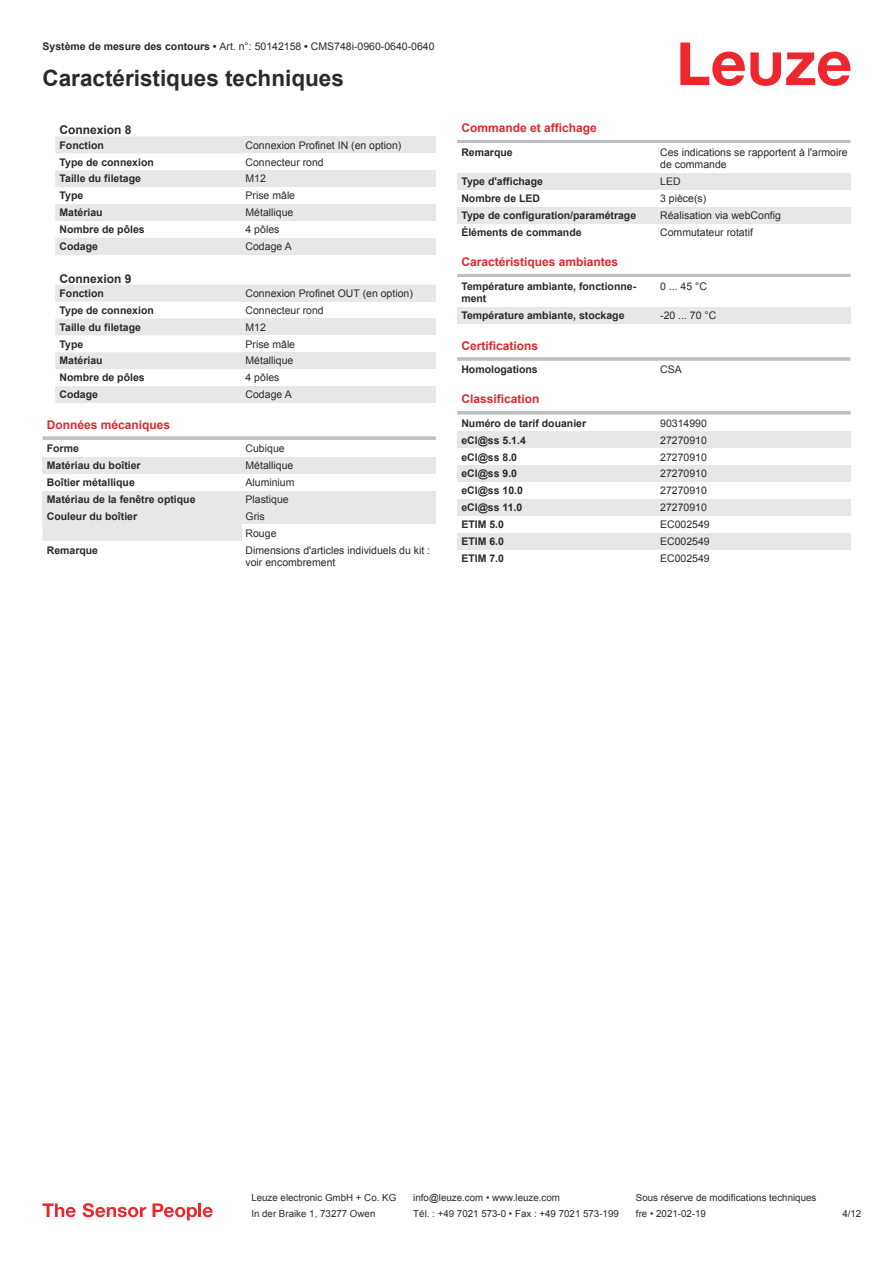
<style>
.page{position:relative;width:893px;height:1263px;background:#fff}
.page>*{position:absolute;margin:0;border:0;box-sizing:border-box;transform-origin:0 0}
.t1{font:700 22.5px "Arial";color:#2b292a}
.t2{font:700 12px "Arial";color:#db2a30}
.t3{font:700 12px "Arial";color:#2b292a}
.t4{font:10.5px/12.6px "Arial";color:#2b292a}
.t5{font:700 10.5px/12.6px "Arial";color:#2b292a}
.t6{font:9.75px "Arial";color:#2b292a}
.s1{font-weight:700}
</style>
<div class="page">
<svg style="left:680px;top:43px;width:170px;height:43px"></svg>
<svg style="left:43px;top:136px;width:199px;height:405px"></svg>
<div style="left:242px;top:136px;width:194px;height:17px;background:#e6e7e9"></div>
<div style="left:242px;top:170px;width:194px;height:17px;background:#e6e7e9"></div>
<div style="left:242px;top:204px;width:194px;height:17px;background:#e6e7e9"></div>
<div style="left:242px;top:238px;width:194px;height:17px;background:#e6e7e9"></div>
<div style="left:242px;top:285px;width:194px;height:17px;background:#e6e7e9"></div>
<div style="left:242px;top:318px;width:194px;height:17px;background:#e6e7e9"></div>
<div style="left:242px;top:352px;width:194px;height:17px;background:#e6e7e9"></div>
<div style="left:242px;top:386px;width:194px;height:17px;background:#e6e7e9"></div>
<div style="left:43px;top:420px;width:393px;height:18px;background:#fff"></div>
<svg style="left:43px;top:436px;width:393px;height:4px;fill:#c3c5c7"></svg>
<div style="left:43px;top:440px;width:199px;height:17px;background:#fff"></div>
<div style="left:43px;top:457px;width:199px;height:17px;background:#e6e7e9"></div>
<div style="left:242px;top:457px;width:194px;height:17px;background:#e6e7e9"></div>
<div style="left:43px;top:474px;width:199px;height:17px;background:#fff"></div>
<div style="left:43px;top:491px;width:199px;height:16px;background:#e6e7e9"></div>
<div style="left:242px;top:491px;width:194px;height:16px;background:#e6e7e9"></div>
<div style="left:43px;top:507px;width:199px;height:17px;background:#e6e7e9"></div>
<div style="left:242px;top:507px;width:194px;height:17px;background:#e6e7e9"></div>
<hr style="left:457px;top:140px;width:393px;height:3px;background:#bdbfc1">
<div style="left:457px;top:173px;width:200px;height:17px;background:#e6e7e9"></div>
<div style="left:657px;top:173px;width:193px;height:17px;background:#e6e7e9"></div>
<div style="left:457px;top:207px;width:200px;height:17px;background:#e6e7e9"></div>
<div style="left:657px;top:207px;width:193px;height:17px;background:#e6e7e9"></div>
<hr style="left:457px;top:274px;width:393px;height:3px;background:#bdbfc1">
<div style="left:457px;top:307px;width:200px;height:17px;background:#e6e7e9"></div>
<div style="left:657px;top:307px;width:193px;height:17px;background:#e6e7e9"></div>
<hr style="left:457px;top:357px;width:393px;height:4px;background:#c6c8ca">
<hr style="left:457px;top:411px;width:393px;height:3px;background:#bdbfc1">
<div style="left:457px;top:431px;width:200px;height:17px;background:#e6e7e9"></div>
<div style="left:657px;top:431px;width:193px;height:17px;background:#e6e7e9"></div>
<div style="left:457px;top:465px;width:200px;height:17px;background:#e6e7e9"></div>
<div style="left:657px;top:465px;width:193px;height:17px;background:#e6e7e9"></div>
<div style="left:457px;top:499px;width:200px;height:17px;background:#e6e7e9"></div>
<div style="left:657px;top:499px;width:193px;height:17px;background:#e6e7e9"></div>
<div style="left:457px;top:533px;width:200px;height:17px;background:#e6e7e9"></div>
<div style="left:657px;top:533px;width:193px;height:17px;background:#e6e7e9"></div>
<svg style="left:43px;top:1203px;width:33px;height:14px"></svg>
<svg style="left:83px;top:1203px;width:63px;height:14px"></svg>
<svg style="left:153px;top:1203px;width:44px;height:17px"></svg>
<hr style="left:198px;top:1203px;width:3px;height:14px;background:#ed272d">
<svg style="left:203px;top:1207px;width:10px;height:10px"></svg>
<p class="t4" style="left:43px;top:41px;width:394px"><span class="s1">Système de mesure des contours •</span> Art. n°: 50142158 <span class="s1">•</span> CMS748i-0960-0640-0640</p>
<h1 class="t1" style="left:43px;top:70px;width:303px">Caractéristiques techniques</h1>
<p class="t3" style="left:60px;top:126px;width:74px">Connexion 8</p>
<p class="t5" style="left:60px;top:140px;width:46px">Fonction</p>
<p class="t4" style="left:246px;top:140px;width:157px">Connexion Profinet IN (en option)</p>
<p class="t5" style="left:60px;top:157px;width:96px">Type de connexion</p>
<p class="t4" style="left:246px;top:156px;width:80px">Connecteur rond</p>
<p class="t5" style="left:60px;top:173px;width:83px">Taille du filetage</p>
<p class="t4" style="left:246px;top:173px;width:22px">M12</p>
<p class="t5" style="left:60px;top:190px;width:25px">Type</p>
<p class="t4" style="left:246px;top:190px;width:51px">Prise mâle</p>
<p class="t5" style="left:60px;top:207px;width:45px">Matériau</p>
<p class="t4" style="left:246px;top:207px;width:49px">Métallique</p>
<p class="t5" style="left:60px;top:224px;width:87px">Nombre de pôles</p>
<p class="t4" style="left:246px;top:224px;width:35px">4 pôles</p>
<p class="t5" style="left:60px;top:241px;width:40px">Codage</p>
<p class="t4" style="left:246px;top:241px;width:48px">Codage A</p>
<p class="t3" style="left:60px;top:274px;width:74px">Connexion 9</p>
<p class="t5" style="left:60px;top:288px;width:46px">Fonction</p>
<p class="t4" style="left:246px;top:288px;width:169px">Connexion Profinet OUT (en option)</p>
<p class="t5" style="left:60px;top:305px;width:96px">Type de connexion</p>
<p class="t4" style="left:246px;top:305px;width:80px">Connecteur rond</p>
<p class="t5" style="left:60px;top:322px;width:83px">Taille du filetage</p>
<p class="t4" style="left:246px;top:322px;width:22px">M12</p>
<p class="t5" style="left:60px;top:339px;width:25px">Type</p>
<p class="t4" style="left:246px;top:339px;width:51px">Prise mâle</p>
<p class="t5" style="left:60px;top:355px;width:45px">Matériau</p>
<p class="t4" style="left:246px;top:355px;width:49px">Métallique</p>
<p class="t5" style="left:60px;top:372px;width:87px">Nombre de pôles</p>
<p class="t4" style="left:246px;top:372px;width:35px">4 pôles</p>
<p class="t5" style="left:60px;top:389px;width:40px">Codage</p>
<p class="t4" style="left:246px;top:389px;width:48px">Codage A</p>
<p class="t2" style="left:47px;top:420px;width:125px">Données mécaniques</p>
<p class="t5" style="left:47px;top:443px;width:34px">Forme</p>
<p class="t4" style="left:246px;top:443px;width:41px">Cubique</p>
<p class="t5" style="left:47px;top:460px;width:95px">Matériau du boîtier</p>
<p class="t4" style="left:246px;top:460px;width:49px">Métallique</p>
<p class="t5" style="left:47px;top:477px;width:90px">Boîtier métallique</p>
<p class="t4" style="left:246px;top:477px;width:51px">Aluminium</p>
<p class="t5" style="left:47px;top:494px;width:150px">Matériau de la fenêtre optique</p>
<p class="t4" style="left:246px;top:494px;width:45px">Plastique</p>
<p class="t5" style="left:47px;top:511px;width:92px">Couleur du boîtier</p>
<p class="t4" style="left:246px;top:508px;width:32px;line-height:17px">Gris<br>Rouge</p>
<p class="t5" style="left:47px;top:544px;width:53px">Remarque</p>
<p class="t4" style="left:246px;top:544px;width:186px">Dimensions d'articles individuels du kit : voir encombrement</p>
<p class="t2" style="left:461px;top:123px;width:137px">Commande et affichage</p>
<p class="t5" style="left:461px;top:147px;width:53px">Remarque</p>
<p class="t4" style="left:660px;top:147px;width:189px">Ces indications se rapportent à l'armoire de commande</p>
<p class="t5" style="left:461px;top:176px;width:83px">Type d'affichage</p>
<p class="t4" style="left:660px;top:176px;width:22px">LED</p>
<p class="t5" style="left:461px;top:193px;width:80px">Nombre de LED</p>
<p class="t4" style="left:660px;top:193px;width:48px">3 pièce(s)</p>
<p class="t5" style="left:461px;top:210px;width:176px">Type de configuration/paramétrage</p>
<p class="t4" style="left:660px;top:210px;width:122px">Réalisation via webConfig</p>
<p class="t5" style="left:461px;top:227px;width:122px">Éléments de commande</p>
<p class="t4" style="left:660px;top:227px;width:94px">Commutateur rotatif</p>
<p class="t2" style="left:461px;top:257px;width:158px">Caractéristiques ambiantes</p>
<p class="t5" style="left:461px;top:281px;width:176px">Température ambiante, fonctionne&shy;ment</p>
<p class="t4" style="left:660px;top:281px;width:48px">0 ... 45 °C</p>
<p class="t5" style="left:461px;top:310px;width:165px">Température ambiante, stockage</p>
<p class="t4" style="left:660px;top:310px;width:58px">-20 ... 70 °C</p>
<p class="t2" style="left:461px;top:341px;width:78px">Certifications</p>
<p class="t5" style="left:461px;top:364px;width:78px">Homologations</p>
<p class="t4" style="left:660px;top:364px;width:23px">CSA</p>
<p class="t2" style="left:461px;top:395px;width:80px">Classification</p>
<p class="t5" style="left:461px;top:418px;width:126px">Numéro de tarif douanier</p>
<p class="t4" style="left:660px;top:418px;width:48px">90314990</p>
<p class="t5" style="left:461px;top:435px;width:66px">eCl@ss 5.1.4</p>
<p class="t4" style="left:660px;top:435px;width:48px">27270910</p>
<p class="t5" style="left:461px;top:451px;width:57px">eCl@ss 8.0</p>
<p class="t4" style="left:660px;top:451px;width:48px">27270910</p>
<p class="t5" style="left:461px;top:468px;width:57px">eCl@ss 9.0</p>
<p class="t4" style="left:660px;top:468px;width:48px">27270910</p>
<p class="t5" style="left:461px;top:485px;width:63px">eCl@ss 10.0</p>
<p class="t4" style="left:660px;top:485px;width:48px">27270910</p>
<p class="t5" style="left:461px;top:502px;width:63px">eCl@ss 11.0</p>
<p class="t4" style="left:660px;top:502px;width:48px">27270910</p>
<p class="t5" style="left:461px;top:519px;width:44px">ETIM 5.0</p>
<p class="t4" style="left:660px;top:519px;width:51px">EC002549</p>
<p class="t5" style="left:461px;top:536px;width:44px">ETIM 6.0</p>
<p class="t4" style="left:660px;top:536px;width:51px">EC002549</p>
<p class="t5" style="left:461px;top:553px;width:44px">ETIM 7.0</p>
<p class="t4" style="left:660px;top:553px;width:51px">EC002549</p>
<p class="t6" style="left:251px;top:1194px;width:146px">Leuze electronic GmbH + Co. KG</p>
<p class="t6" style="left:413px;top:1194px;width:148px">info@leuze.com • www.leuze.com</p>
<p class="t6" style="left:636px;top:1194px;width:182px">Sous réserve de modifications techniques</p>
<p class="t6" style="left:251px;top:1210px;width:126px">In der Braike 1, 73277 Owen</p>
<p class="t6" style="left:413px;top:1210px;width:207px">Tél. : +49 7021 573-0 • Fax : +49 7021 573-199</p>
<p class="t6" style="left:636px;top:1210px;width:72px">fre • 2021-02-19</p>
<p class="t6" style="left:842px;top:1210px;width:20px">4 /12</p>
</div>
